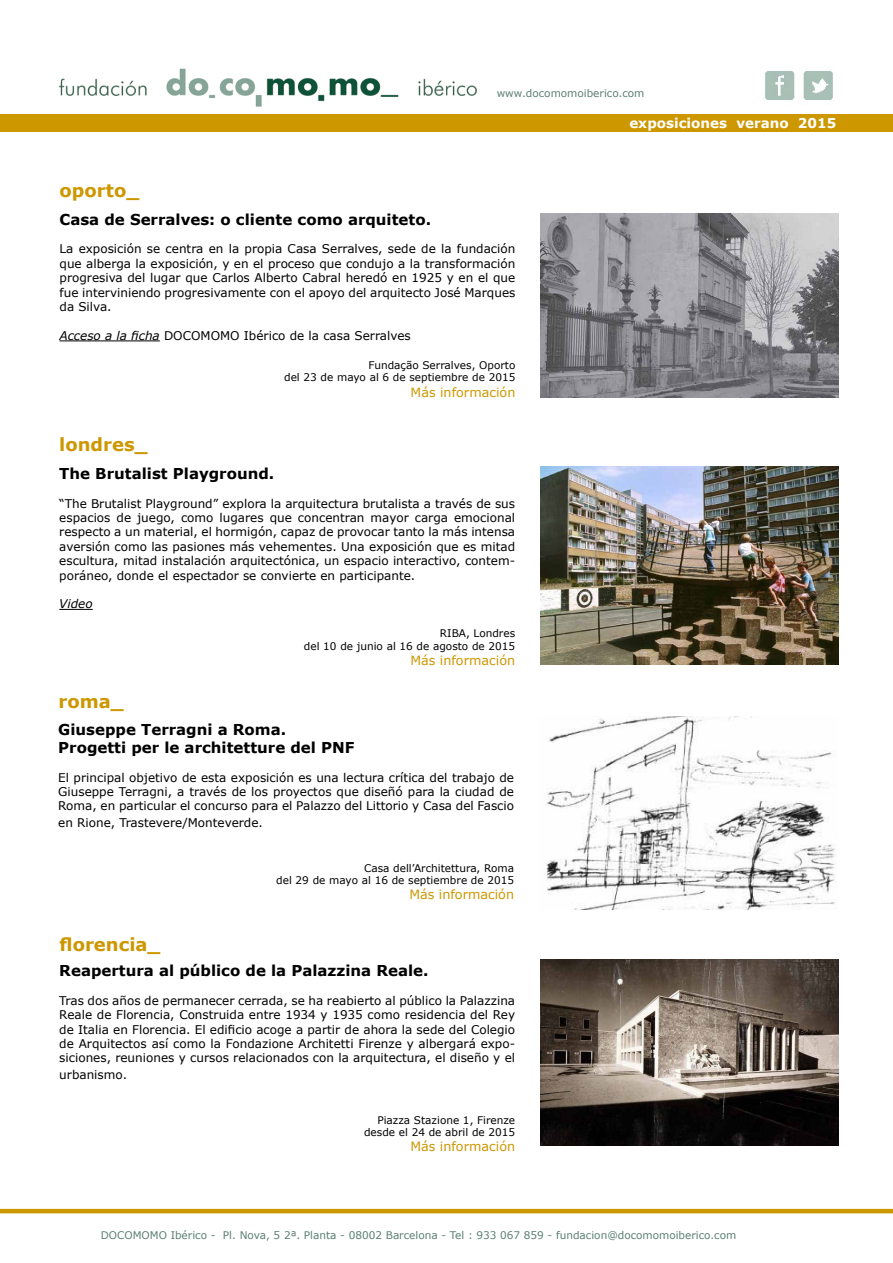
<style>
.page{position:relative;width:893px;height:1263px;background:#fff}
.page>*{position:absolute;margin:0;border:0;box-sizing:border-box;transform-origin:0 0}
.t1{font:700 18px "Verdana";color:#cd9700}
.t2{font:700 15px/18px "Verdana";color:#000}
.t3{font:700 13.5px "Verdana";color:#fff}
.t4{font:12.75px "Verdana";color:#cd9700}
.t5{font:12px/14.4px "Verdana";color:#000;text-align:justify}
.t6{font:italic 12px "Verdana";color:#000}
.t7{font:10.5px/12.6px "Verdana";color:#000;text-align:right}
.t8{font:10.5px "Verdana";color:#5b7f71}
.s1{font-style:italic}
</style>
<div class="page">
<img style="left:55px;top:68px;width:424px;height:47px">
<div style="left:0;top:115px;width:893px;height:17px;background:#cd9700"></div>
<hr style="left:0;top:1209px;width:893px;height:4px;background:#cd9700">
<img style="left:765px;top:71px;width:68px;height:29px">
<img style="left:540px;top:213px;width:299px;height:184px">
<hr style="left:60px;top:341px;width:100px;height:1px;background:#000">
<img style="left:541px;top:467px;width:298px;height:198px">
<hr style="left:59px;top:609px;width:34px;height:1px;background:#000">
<img style="left:546px;top:716px;width:290px;height:194px">
<img style="left:540px;top:960px;width:299px;height:185px">
<p class="t8" style="left:497px;top:87px;width:149px">www.docomomoiberico.com</p>
<h1 class="t1" style="left:60px;top:177px;width:81px">oporto_</h1>
<p class="t2" style="left:60px;top:210px;width:373px">Casa de Serralves: o cliente como arquiteto.</p>
<p class="t5" style="left:60px;top:241px;width:457px">La exposición se centra en la propia Casa Serralves, sede de la fundación que alberga la exposición, y en el proceso que condujo a la transformación progresiva del lugar que Carlos Alberto Cabral heredó en 1925 y en el que fue interviniendo progresivamente con el apoyo del arquitecto José Marques da Silva.</p>
<p class="t5" style="left:60px;top:328px;width:353px"><span class="s1">Acceso a la ficha</span> DOCOMOMO Ibérico de la casa Serralves</p>
<p class="t7" style="left:284px;top:358px;width:233px">Fundação Serralves, Oporto<br>del 23 de mayo al 6 de septiembre de 2015</p>
<p class="t4" style="left:411px;top:384px;width:106px">Más información</p>
<h1 class="t1" style="left:59px;top:431px;width:90px">londres_</h1>
<p class="t2" style="left:59px;top:464px;width:216px">The Brutalist Playground.</p>
<p class="t5" style="left:59px;top:495px;width:457px">“The Brutalist Playground” explora la arquitectura brutalista a través de sus espacios de juego, como lugares que concentran mayor carga emocional respecto a un material, el hormigón, capaz de provocar tanto la más intensa aversión como las pasiones más vehementes. Una exposición que es mitad escultura, mitad instalación arquitectónica, un espacio interactivo, contem&shy;poráneo, donde el espectador se convierte en participante.</p>
<p class="t6" style="left:59px;top:596px;width:35px">Video</p>
<p class="t7" style="left:304px;top:627px;width:213px">RIBA, Londres<br>del 10 de junio al 16 de agosto de 2015</p>
<p class="t4" style="left:410px;top:652px;width:106px">Más información</p>
<h1 class="t1" style="left:58px;top:689px;width:67px">roma_</h1>
<p class="t2" style="left:58px;top:720px;width:298px">Giuseppe Terragni a Roma.<br>Progetti per le architetture del PNF</p>
<p class="t5" style="left:58px;top:769px;width:457px">El principal objetivo de esta exposición es una lectura crítica del trabajo de Giuseppe Terragni, a través de los proyectos que diseñó para la ciudad de Roma, en particular el concurso para el Palazzo del Littorio y Casa del Fascio</p>
<p class="t5" style="left:58px;top:814px;width:206px">en Rione, Trastevere/Monteverde.</p>
<p class="t7" style="left:276px;top:861px;width:239px">Casa dell’Architettura, Roma<br>del 29 de mayo al 16 de septiembre de 2015</p>
<p class="t4" style="left:409px;top:887px;width:106px">Más información</p>
<h1 class="t1" style="left:60px;top:932px;width:102px">florencia_</h1>
<p class="t2" style="left:59px;top:961px;width:371px">Reapertura al público de la Palazzina Reale.</p>
<p class="t5" style="left:59px;top:993px;width:457px">Tras dos años de permanecer cerrada, se ha reabierto al público la Palazzina Reale de Florencia, Construida entre 1934 y 1935 como residencia del Rey de Italia en Florencia. El edificio acoge a partir de ahora la sede del Colegio de Arquitectos así como la Fondazione Architetti Firenze y albergará expo&shy;siciones, reuniones y cursos relacionados con la arquitectura, el diseño y el</p>
<p class="t5" style="left:59px;top:1066px;width:69px">urbanismo.</p>
<p class="t7" style="left:364px;top:1113px;width:153px">Piazza Stazione 1, Firenze desde el 24 de abril de 2015</p>
<p class="t4" style="left:410px;top:1139px;width:106px">Más información</p>
<p class="t3" style="left:629px;top:113px;width:208px">exposiciones verano 2015</p>
<p class="t8" style="left:101px;top:1228px;width:637px">DOCOMOMO Ibérico - Pl. Nova, 5 2ª. Planta - 08002 Barcelona - Tel : 933 067 859 - fundacion@docomomoiberico.com</p>
</div>
